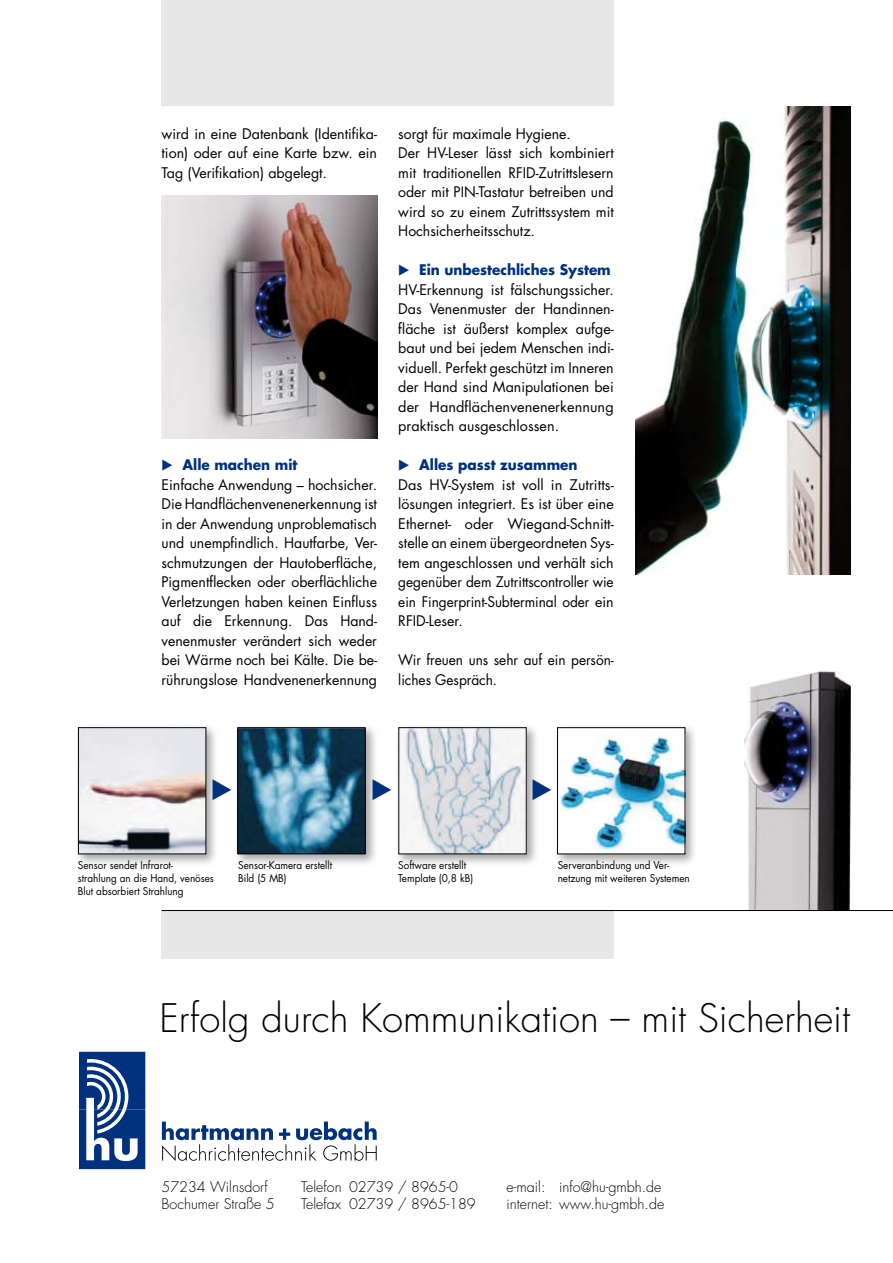
<style>
.page{position:relative;width:893px;height:1263px;background:#fff}
.page>*{position:absolute;margin:0;border:0;box-sizing:border-box;transform-origin:0 0}
.t1{font:300 38.25px "Futura";color:#000}
.t2{font:27px "European Pi Three";color:#00317e}
.t3{font:14.25px/19.5px "Futura";color:#000}
.t4{font:300 14.25px "Futura";color:#000}
.t5{font:14.25px/19.5px "Futura";color:#000;scale:.96 1}
.t6{font:10.5px/12.8px "Futura";letter-spacing:-.005em;color:#000;scale:.95 1}
.s1{font-family:"European Pi Three";color:#00317e}
.s2{font-weight:700;color:#00317e}
</style>
<div class="page">
<div style="left:162px;top:0;width:452px;height:959px;background:#e7e7e8"></div>
<div style="left:161px;top:106px;width:453px;height:804px;background:#fff"></div>
<div style="left:74px;top:723px;width:151px;height:150px;background:#000;opacity:.35"></div>
<img style="left:80px;top:729px;width:124px;height:123px">
<div style="left:78px;top:727px;width:128px;height:127px;border:1px solid #000"></div>
<div style="left:234px;top:723px;width:151px;height:150px;background:#000;opacity:.35"></div>
<img style="left:239px;top:729px;width:125px;height:123px">
<div style="left:237px;top:727px;width:129px;height:127px;border:1px solid #000"></div>
<div style="left:395px;top:723px;width:151px;height:150px;background:#000;opacity:.35"></div>
<img style="left:400px;top:729px;width:125px;height:123px">
<div style="left:553px;top:723px;width:151px;height:150px;background:#000;opacity:.35"></div>
<div style="left:557px;top:728px;width:128px;height:126px;background:#fff"></div>
<img style="left:560px;top:734px;width:123px;height:117px">
<div style="left:557px;top:727px;width:128px;height:127px;border:1px solid #000"></div>
<img style="left:635px;top:107px;width:215px;height:467px">
<svg style="left:162px;top:1121px;width:215px;height:40px"></svg>
<svg style="left:79px;top:1052px;width:66px;height:117px"></svg>
<div style="left:517px;top:465px;width:64px;height:26px;background:#fff"></div>
<img style="left:162px;top:196px;width:215px;height:243px">
<img style="left:744px;top:671px;width:106px;height:239px">
<hr style="left:162px;top:910px;width:731px;height:1px;background:#000">
<p class="t3" style="left:162px;top:124px;width:217px;text-align:justify">wird in eine Datenbank (Identifika&shy;tion) oder auf eine Karte bzw. ein Tag (Verifikation) abgelegt.</p>
<p class="t3" style="left:162px;top:455px;width:217px"><span class="s1">E</span> <span class="s2">Alle machen mit<br></span>Einfache Anwendung – hochsicher.<br>Die Handflächenvenenerkennung ist in der Anwendung unproblematisch und unempfindlich. Hautfarbe, Ver&shy;schmutzungen der Hautoberfläche, Pigmentflecken oder oberflächliche Verletzungen haben keinen Einfluss auf die Erkennung. Das Hand&shy;venenmuster verändert sich weder bei Wärme noch bei Kälte. Die be&shy;rührungslose Handvenenerkennung</p>
<p class="t3" style="left:398px;top:123px;width:217px">sorgt für maximale Hygiene.<br>Der HV-Leser lässt sich kombiniert mit traditionellen RFID-Zutrittslesern oder mit PIN-Tastatur betreiben und wird so zu einem Zutrittssystem mit Hochsicherheitsschutz.</p>
<p class="t3" style="left:398px;top:260px;width:217px"><span class="s1">E</span> <span class="s2">Ein unbestechliches System </span>HV-Erkennung ist fälschungssicher.<br>Das Venenmuster der Handinnen&shy;fläche ist äußerst komplex aufge&shy;baut und bei jedem Menschen indi&shy;viduell. Perfekt geschützt im Inneren der Hand sind Manipulationen bei der Handflächenvenenerkennung praktisch ausgeschlossen.</p>
<p class="t3" style="left:398px;top:455px;width:217px"><span class="s1">E</span> <span class="s2">Alles passt zusammen<br></span>Das HV-System ist voll in Zutritts&shy;lösungen integriert. Es ist über eine<br>Ethernet- oder Wiegand-Schnitt&shy;stelle an einem übergeordneten Sys&shy;tem angeschlossen und verhält sich gegenüber dem Zutrittscontroller wie ein Fingerprint-Subterminal oder ein<br>RFID-Leser.</p>
<p class="t5" style="left:398px;top:650px;width:226px">Wir freuen uns sehr auf ein persön&shy;liches Gespräch.</p>
<h2 class="t2" style="left:211px;top:772px;width:24px">E</h2>
<h2 class="t2" style="left:371px;top:772px;width:24px">E</h2>
<h2 class="t2" style="left:531px;top:772px;width:24px">E</h2>
<p class="t6" style="left:78px;top:859px;width:145px">Sensor sendet Infrarot&shy;strahlung an die Hand, venöses<br>Blut absorbiert Strahlung</p>
<p class="t6" style="left:238px;top:859px;width:100px">Sensor-Kamera erstellt<br>Bild (5 MB)</p>
<p class="t6" style="left:398px;top:859px;width:80px">Software erstellt<br>Template (0,8 kB)</p>
<p class="t6" style="left:558px;top:859px;width:141px">Serveranbindung und Ver&shy;netzung mit weiteren Systemen</p>
<h1 class="t1" style="left:159px;top:993px;width:692px">Erfolg durch Kommunikation – mit Sicherheit</h1>
<p class="t4" style="left:162px;top:1177px;width:108px">57234 Wilnsdorf</p>
<p class="t4" style="left:301px;top:1177px;width:159px">Telefon 02739 / 8965-0</p>
<p class="t4" style="left:507px;top:1177px;width:156px">e-mail: info@hu-gmbh.de</p>
<p class="t4" style="left:162px;top:1194px;width:115px">Bochumer Straße 5</p>
<p class="t4" style="left:301px;top:1194px;width:176px">Telefax 02739 / 8965-189</p>
<p class="t4" style="left:507px;top:1194px;width:159px">internet: www.hu-gmbh.de</p>
</div>
